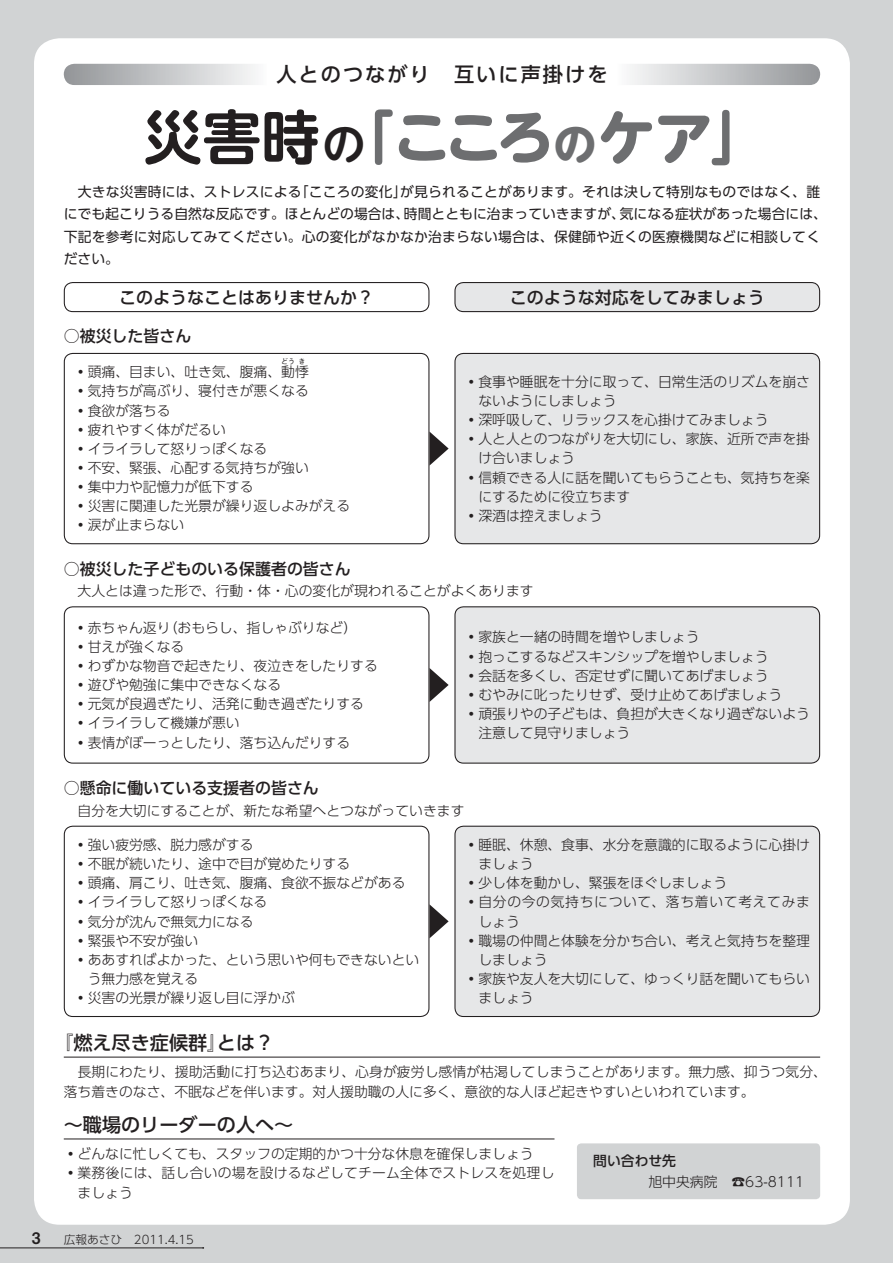
<style>
.page{position:relative;width:893px;height:1263px;background:#d1d3d4}
.page>*{position:absolute;margin:0;border:0;box-sizing:border-box;transform-origin:0 0}
.t1{font:58.65px "UD Shin M Go Pro Bold 90 pv RKSJ H";color:#6d6e70}
.t2{font:20.25px "UD Shin Go Pro Medium 90 pv RKSJ H";letter-spacing:.1em;color:#231f20}
.t3{font:19.2px "UD Shin Go Pro Medium 90 pv RKSJ H";color:#231f20}
.t4{font:16.95px "UD Shin Go Pro Medium 90 pv RKSJ H";color:#231f20}
.t5{font:15.9px "UD Shin Go Pro Medium 90 pv RKSJ H";color:#231f20}
.t6{font:15.9px "Midashi Go Pro MB31 90 pv RKSJ H";color:#231f20}
.t7{font:13.8px/19.2px "UD Shin Go Pro Light 90 pv RKSJ H";color:#231f20}
.t8{font:13.8px/22.4px "UD Shin Go Pro Regular 90 pv RKSJ H";letter-spacing:.015em;color:#231f20}
.t9{font:13.8px "UD Shin Go Pro Light 90 pv RKSJ H";letter-spacing:.05em;color:#231f20}
.t10{font:13.8px "UD Shin Go Pro Medium 90 pv RKSJ H";color:#231f20}
.t11{font:11.7px "UD Shin Go Pro Light 90 pv RKSJ H";color:#231f20}
.t12{font:6.9px "UD Shin Go Pro Light 90 pv RKSJ H";color:#231f20}
.s1{font-family:"UD Shin M Go Pro De Bold 90 pv RKSJ H";color:#231f20}
.s2{font-family:"UD Shin M Go Pro De Bold 90 pv RKSJ H";font-size:43.8px;color:#231f20}
.s3{font-size:43.8px}
.s4{font-family:"UD Shin Go Pro Light 90 pv RKSJ H"}
</style>
<div class="page">
<div style="left:34px;top:38px;width:816px;height:1187px;background:#fff;border-radius:26px"></div>
<svg style="left:64px;top:64px;width:191px;height:21px;background:#c4c5c7"></svg>
<svg style="left:630px;top:64px;width:190px;height:21px;background:#c4c6c7"></svg>
<div style="left:577px;top:1143px;width:243px;height:56px;background:#d1d3d4;border-radius:4px"></div>
<hr style="left:64px;top:1057px;width:756px;height:1px;background:#231f20">
<hr style="left:64px;top:1138px;width:490px;height:1px;background:#231f20">
<div style="left:64px;top:282px;width:365px;height:30px;border:1px solid #231f20;border-radius:9px"></div>
<div style="left:455px;top:283px;width:365px;height:29px;background:#e6e7e8;border-radius:9px"></div>
<div style="left:454px;top:282px;width:366px;height:30px;border:1px solid #231f20;border-radius:9px"></div>
<div style="left:64px;top:606px;width:365px;height:158px;border:1px solid #231f20;border-radius:9px"></div>
<div style="left:455px;top:607px;width:365px;height:156px;background:#e6e7e8;border-radius:9px"></div>
<div style="left:454px;top:606px;width:366px;height:158px;border:1px solid #231f20;border-radius:9px"></div>
<svg style="left:429px;top:668px;width:20px;height:34px"></svg>
<div style="left:64px;top:353px;width:365px;height:191px;border:1px solid #231f20;border-radius:9px"></div>
<div style="left:455px;top:353px;width:365px;height:191px;background:#e6e7e8;border-radius:9px"></div>
<div style="left:454px;top:353px;width:366px;height:191px;border:1px solid #231f20;border-radius:9px"></div>
<svg style="left:429px;top:432px;width:20px;height:34px"></svg>
<div style="left:64px;top:826px;width:365px;height:191px;border:1px solid #231f20;border-radius:9px"></div>
<div style="left:455px;top:826px;width:365px;height:190px;background:#e6e7e8;border-radius:9px"></div>
<div style="left:454px;top:826px;width:366px;height:191px;border:1px solid #231f20;border-radius:9px"></div>
<svg style="left:429px;top:904px;width:20px;height:34px"></svg>
<hr style="left:0;top:1247px;width:203px;height:1px;background:#231f20">
<h2 class="t2" style="left:276px;top:67px;width:333px">人とのつながり　互いに声掛けを</h2>
<h1 class="t1" style="left:144px;top:116px;width:627px"><span class="s1">災害時</span><span class="s2">の</span>「こころ<span class="s3">の</span>ケア」</h1>
<p class="t8" style="left:64px;top:183px;width:765px">　大きな災害時には、ストレスによる「こころの変化」が見られることがあります。それは決して特別なものではなく、誰にでも起こりうる自然な反応です。ほとんどの場合は、時間とともに治まっていきますが、気になる症状があった場合には、下記を参考に対応してみてください。心の変化がなかなか治まらない場合は、保健師や近くの医療機関などに相談してください。</p>
<p class="t4" style="left:119px;top:291px;width:257px">このようなことはありませんか？</p>
<p class="t4" style="left:510px;top:291px;width:257px">このような対応をしてみましょう</p>
<p class="t5" style="left:64px;top:330px;width:129px"><span class="s4">○</span>被災した皆さん</p>
<p class="t12" style="left:281px;top:359px;width:15px">どう</p>
<p class="t12" style="left:298px;top:359px;width:8px">き</p>
<p class="t7" style="left:74px;top:383px;width:278px">・気持ちが高ぶり、寝付きが悪くなる<br>・食欲が落ちる<br>・疲れやすく体がだるい<br>・イライラして怒りっぽくなる<br>・不安、緊張、心配する気持ちが強い<br>・集中力や記憶力が低下する<br>・災害に関連した光景が繰り返しよみがえる・涙が止まらない</p>
<p class="t7" style="left:74px;top:364px;width:236px">・頭痛、目まい、吐き気、腹痛、動悸</p>
<p class="t7" style="left:465px;top:374px;width:347px">・ 食事や睡眠を十分に取って、日常生活のリズムを崩さ</p>
<p class="t7" style="left:478px;top:393px;width:140px">ないようにしましょう</p>
<p class="t7" style="left:465px;top:412px;width:306px">・深呼吸して、リラックスを心掛けてみましょう</p>
<p class="t7" style="left:465px;top:431px;width:347px">・ 人と人とのつながりを大切にし、家族、近所で声を掛</p>
<p class="t7" style="left:478px;top:450px;width:98px">け合いましょう</p>
<p class="t7" style="left:465px;top:470px;width:347px">・ 信頼できる人に話を聞いてもらうことも、気持ちを楽</p>
<p class="t7" style="left:478px;top:489px;width:154px">にするために役立ちます</p>
<p class="t7" style="left:465px;top:508px;width:140px">・深酒は控えましょう</p>
<p class="t5" style="left:64px;top:563px;width:289px"><span class="s4">○</span>被災した子どものいる保護者の皆さん</p>
<p class="t7" style="left:64px;top:583px;width:471px">　大人とは違った形で、行動・体・心の変化が現われることがよくあります</p>
<p class="t7" style="left:74px;top:620px;width:306px">・赤ちゃん返り（おもらし、指しゃぶりなど）<br>・甘えが強くなる<br>・わずかな物音で起きたり、夜泣きをしたりする・遊びや勉強に集中できなくなる<br>・元気が良過ぎたり、活発に動き過ぎたりする・イライラして機嫌が悪い<br>・表情がぼーっとしたり、落ち込んだりする</p>
<p class="t7" style="left:465px;top:629px;width:236px">・家族と一緒の時間を増やしましょう</p>
<p class="t7" style="left:465px;top:649px;width:306px">・抱っこするなどスキンシップを増やしましょう</p>
<p class="t7" style="left:465px;top:668px;width:306px">・会話を多くし、否定せずに聞いてあげましょう</p>
<p class="t7" style="left:465px;top:687px;width:319px">・むやみに叱ったりせず、受け止めてあげましょう</p>
<p class="t7" style="left:465px;top:706px;width:347px">・ 頑張りやの子どもは、負担が大きくなり過ぎないよう</p>
<p class="t7" style="left:478px;top:725px;width:154px">注意して見守りましょう</p>
<p class="t5" style="left:64px;top:782px;width:257px"><span class="s4">○</span>懸命に働いている支援者の皆さん</p>
<p class="t7" style="left:64px;top:802px;width:402px">　自分を大切にすることが、新たな希望へとつながっていきます</p>
<p class="t7" style="left:74px;top:837px;width:181px">・強い疲労感、脱力感がする</p>
<p class="t7" style="left:74px;top:856px;width:278px">・不眠が続いたり、途中で目が覚めたりする</p>
<p class="t7" style="left:74px;top:875px;width:333px">・頭痛、肩こり、吐き気、腹痛、食欲不振などがある</p>
<p class="t7" style="left:74px;top:894px;width:195px">・イライラして怒りっぽくなる</p>
<p class="t7" style="left:74px;top:914px;width:181px">・気分が沈んで無気力になる</p>
<p class="t7" style="left:74px;top:933px;width:126px">・緊張や不安が強い</p>
<p class="t7" style="left:74px;top:952px;width:347px">・ ああすればよかった、という思いや何もできないとい</p>
<p class="t7" style="left:88px;top:971px;width:112px">う無力感を覚える</p>
<p class="t7" style="left:74px;top:990px;width:223px">・災害の光景が繰り返し目に浮かぶ</p>
<p class="t7" style="left:465px;top:837px;width:347px">・ 睡眠、休憩、食事、水分を意識的に取るように心掛け</p>
<p class="t7" style="left:478px;top:856px;width:57px">ましょう</p>
<p class="t7" style="left:465px;top:875px;width:264px">・少し体を動かし、緊張をほぐしましょう</p>
<p class="t9" style="left:465px;top:897px;width:347px">・ 自分の今の気持ちについて、落ち着いて考えてみま</p>
<p class="t7" style="left:478px;top:914px;width:43px">しょう</p>
<p class="t7" style="left:465px;top:933px;width:347px">・ 職場の仲間と体験を分かち合い、考えと気持ちを整理</p>
<p class="t7" style="left:478px;top:952px;width:71px">しましょう</p>
<p class="t7" style="left:465px;top:971px;width:347px">・ 家族や友人を大切にして、ゆっくり話を聞いてもらい</p>
<p class="t7" style="left:478px;top:990px;width:57px">ましょう</p>
<h3 class="t3" style="left:54px;top:1036px;width:222px">『燃え尽き症候群』とは？</h3>
<p class="t7" style="left:64px;top:1064px;width:765px">　長期にわたり、援助活動に打ち込むあまり、心身が疲労し感情が枯渇してしまうことがあります。無力感、抑うつ気分、落ち着きのなさ、不眠などを伴います。対人援助職の人に多く、意欲的な人ほど起きやすいといわれています。</p>
<h3 class="t3" style="left:64px;top:1117px;width:231px">～職場のリーダーの人へ～</h3>
<p class="t7" style="left:64px;top:1146px;width:471px">・どんなに忙しくても、スタッフの定期的かつ十分な休息を確保しましょう</p>
<p class="t7" style="left:64px;top:1165px;width:492px">・ 業務後には、話し合いの場を設けるなどしてチーム全体でストレスを処理し</p>
<p class="t7" style="left:78px;top:1184px;width:57px">ましょう</p>
<p class="t10" style="left:593px;top:1155px;width:84px">問い合わせ先</p>
<p class="t7" style="left:593px;top:1174px;width:213px">　　　　旭中央病院　☎63-8111</p>
<p class="t6" style="left:32px;top:1232px;width:10px">3</p>
<p class="t11" style="left:64px;top:1235px;width:132px">広報あさひ　2011.4.15</p>
</div>
